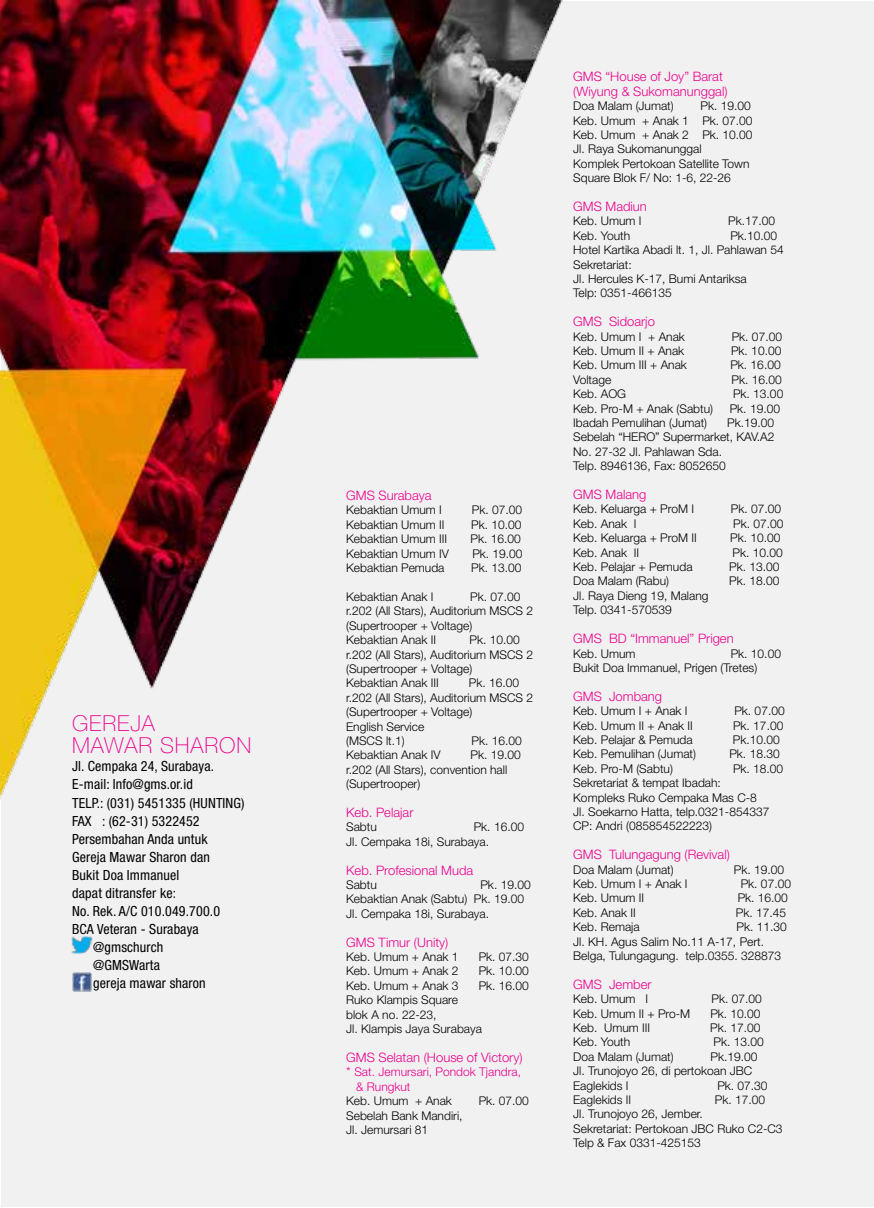
<style>
.page{position:relative;width:874px;height:1208px;background:#fff}
.page>*{position:absolute;margin:0;border:0;box-sizing:border-box;transform-origin:0 0}
.t1{font:100 22px/22px "Helvetica Neue LT Pro";letter-spacing:.04em;color:#ec008c}
.t2{font:condensed 14px "Helvetica Neue LT Pro";letter-spacing:.01em;color:#000}
.t3{font:300 13px/14.4px "Helvetica Neue LT Pro";color:#ec008c}
.t4{font:300 12px/14.4px "Helvetica Neue LT Pro";color:#000}
.t5{font:300 12px/14.4px "Helvetica Neue LT Pro";color:#ec008c}
.s1{font-size:13px}
</style>
<div class="page">
<img style="left:0;top:0;width:873px;height:1207px">
<img style="left:64px;top:927px;width:36px;height:35px">
<img style="left:72px;top:972px;width:20px;height:19px">
<h1 class="t1" style="left:72px;top:712px;width:181px">GEREJA<br>MAWAR SHARON</h1>
<p class="t2" style="left:72px;top:758px;width:144px">Jl. Cempaka 24, Surabaya.</p>
<p class="t2" style="left:72px;top:776px;width:122px">E-mail: Info@gms.or.id</p>
<p class="t2" style="left:72px;top:794px;width:174px">TELP.: (031) 5451335 (HUNTING)</p>
<p class="t2" style="left:72px;top:812px;width:129px">FAX : (62-31) 5322452</p>
<p class="t2" style="left:72px;top:830px;width:137px">Persembahan Anda untuk</p>
<p class="t2" style="left:72px;top:848px;width:139px">Gereja Mawar Sharon dan</p>
<p class="t2" style="left:72px;top:866px;width:109px">Bukit Doa Immanuel</p>
<p class="t2" style="left:72px;top:884px;width:105px">dapat ditransfer ke:</p>
<p class="t2" style="left:72px;top:902px;width:149px">No. Rek. A/C 010.049.700.0</p>
<p class="t2" style="left:72px;top:920px;width:128px">BCA Veteran - Surabaya</p>
<p class="t2" style="left:93px;top:938px;width:72px">@gmschurch</p>
<p class="t2" style="left:93px;top:956px;width:68px">@GMSWarta</p>
<p class="t2" style="left:93px;top:974px;width:114px">gereja mawar sharon</p>
<p class="t3" style="left:346px;top:488px;width:87px">GMS Surabaya</p>
<p class="t4" style="left:346px;top:503px;width:97px">Kebaktian Umum I</p>
<p class="t4" style="left:471px;top:503px;width:52px">Pk. 07.00</p>
<p class="t4" style="left:346px;top:517px;width:100px">Kebaktian Umum II</p>
<p class="t4" style="left:471px;top:517px;width:52px">Pk. 10.00</p>
<p class="t4" style="left:346px;top:531px;width:102px">Kebaktian Umum III</p>
<p class="t4" style="left:470px;top:531px;width:52px">Pk. 16.00</p>
<p class="t4" style="left:346px;top:546px;width:104px">Kebaktian Umum IV</p>
<p class="t4" style="left:472px;top:546px;width:52px">Pk. 19.00</p>
<p class="t4" style="left:346px;top:560px;width:100px">Kebaktian Pemuda</p>
<p class="t4" style="left:471px;top:560px;width:52px">Pk. 13.00</p>
<p class="t4" style="left:346px;top:589px;width:89px">Kebaktian Anak I</p>
<p class="t4" style="left:346px;top:589px;width:188px;text-indent:124px">Pk. 07.00 r.202 (All Stars), Auditorium MSCS 2 (Supertrooper + Voltage)<br>Kebaktian Anak II</p>
<p class="t4" style="left:346px;top:632px;width:188px;text-indent:123px">Pk. 10.00 r.202 (All Stars), Auditorium MSCS 2 (Supertrooper + Voltage)<br>Kebaktian Anak III</p>
<p class="t4" style="left:346px;top:675px;width:188px;text-indent:122px">Pk. 16.00 r.202 (All Stars), Auditorium MSCS 2 (Supertrooper + Voltage)<br>English Service<br>(MSCS lt.1)</p>
<p class="t4" style="left:471px;top:733px;width:52px">Pk. 16.00</p>
<p class="t4" style="left:346px;top:747px;width:176px;text-indent:124px">Pk. 19.00 r.202 (All Stars), convention hall (Supertrooper)</p>
<p class="t3" style="left:346px;top:805px;width:69px">Keb. Pelajar</p>
<p class="t4" style="left:346px;top:819px;width:32px">Sabtu</p>
<p class="t4" style="left:346px;top:747px;width:96px">Kebaktian Anak IV</p>
<p class="t4" style="left:346px;top:819px;width:179px;text-indent:127px">Pk. 16.00<br>Jl. Cempaka 18i, Surabaya.</p>
<p class="t3" style="left:346px;top:862px;width:128px">Keb. Profesional Muda</p>
<p class="t4" style="left:346px;top:877px;width:32px">Sabtu</p>
<p class="t4" style="left:346px;top:877px;width:186px;text-indent:134px">Pk. 19.00<br>Kebaktian Anak (Sabtu) Pk. 19.00<br>Jl. Cempaka 18i, Surabaya.</p>
<p class="t3" style="left:346px;top:934px;width:104px">GMS Timur (Unity)</p>
<p class="t4" style="left:346px;top:949px;width:114px">Keb. Umum + Anak 1</p>
<p class="t4" style="left:478px;top:949px;width:52px">Pk. 07.30</p>
<p class="t4" style="left:346px;top:963px;width:114px">Keb. Umum + Anak 2</p>
<p class="t4" style="left:478px;top:963px;width:52px">Pk. 10.00</p>
<p class="t4" style="left:346px;top:978px;width:114px">Keb. Umum + Anak 3</p>
<p class="t4" style="left:478px;top:978px;width:52px">Pk. 16.00</p>
<p class="t4" style="left:346px;top:992px;width:137px">Ruko Klampis Square blok A no. 22-23,<br>Jl. Klampis Jaya Surabaya</p>
<p class="t3" style="left:346px;top:1049px;width:178px">GMS Selatan (House of Victory)</p>
<p class="t5" style="left:356px;top:1064px;width:166px;text-indent:-10px"><span class="s1">*</span> Sat. Jemursari, Pondok Tjandra, &amp; Rungkut</p>
<p class="t4" style="left:346px;top:1093px;width:107px">Keb. Umum + Anak</p>
<p class="t4" style="left:478px;top:1093px;width:52px">Pk. 07.00</p>
<p class="t4" style="left:346px;top:1107px;width:118px">Sebelah Bank Mandiri,<br>Jl. Jemursari 81</p>
<p class="t3" style="left:573px;top:69px;width:156px">GMS “House of Joy” Barat (Wiyung &amp; Sukomanunggal)</p>
<p class="t4" style="left:573px;top:98px;width:102px">Doa Malam (Jumat)</p>
<p class="t4" style="left:573px;top:98px;width:181px;text-indent:127px">Pk. 19.00<br>Keb. Umum + Anak 1 Pk. 07.00<br>Keb. Umum + Anak 2 Pk. 10.00<br>Jl. Raya Sukomanunggal<br>Komplek Pertokoan Satellite Town<br>Square Blok F/ No: 1-6, 22-26</p>
<p class="t3" style="left:573px;top:199px;width:75px">GMS Madiun</p>
<p class="t4" style="left:573px;top:214px;width:70px">Keb. Umum I</p>
<p class="t4" style="left:728px;top:214px;width:48px">Pk.17.00</p>
<p class="t4" style="left:573px;top:228px;width:58px">Keb. Youth</p>
<p class="t4" style="left:573px;top:228px;width:212px;text-indent:157px">Pk.10.00<br>Hotel Kartika Abadi lt. 1, Jl. Pahlawan 54<br>Sekretariat:<br>Jl. Hercules K-17, Bumi Antariksa<br>Telp: 0351-466135</p>
<p class="t3" style="left:573px;top:314px;width:83px">GMS Sidoarjo</p>
<p class="t4" style="left:573px;top:329px;width:113px">Keb. Umum I + Anak</p>
<p class="t4" style="left:731px;top:329px;width:52px">Pk. 07.00</p>
<p class="t4" style="left:573px;top:343px;width:112px">Keb. Umum II + Anak</p>
<p class="t4" style="left:730px;top:343px;width:52px">Pk. 10.00</p>
<p class="t4" style="left:573px;top:358px;width:115px">Keb. Umum III + Anak</p>
<p class="t4" style="left:730px;top:358px;width:52px">Pk. 16.00</p>
<p class="t4" style="left:573px;top:372px;width:40px">Voltage</p>
<p class="t4" style="left:731px;top:372px;width:52px">Pk. 16.00</p>
<p class="t4" style="left:573px;top:386px;width:54px">Keb. AOG</p>
<p class="t4" style="left:732px;top:386px;width:52px">Pk. 13.00</p>
<p class="t4" style="left:573px;top:401px;width:141px">Keb. Pro-M + Anak (Sabtu)</p>
<p class="t4" style="left:729px;top:401px;width:52px">Pk. 19.00</p>
<p class="t4" style="left:573px;top:415px;width:135px">Ibadah Pemulihan (Jumat)</p>
<p class="t4" style="left:573px;top:415px;width:203px;text-indent:154px">Pk.19.00<br>Sebelah “HERO” Supermarket, KAV.A2<br>No. 27-32 Jl. Pahlawan Sda.<br>Telp. 8946136, Fax: 8052650</p>
<p class="t3" style="left:573px;top:487px;width:75px">GMS Malang</p>
<p class="t4" style="left:573px;top:502px;width:122px">Keb. Keluarga + ProM I</p>
<p class="t4" style="left:730px;top:502px;width:52px">Pk. 07.00</p>
<p class="t4" style="left:573px;top:516px;width:65px">Keb. Anak I</p>
<p class="t4" style="left:732px;top:516px;width:52px">Pk. 07.00</p>
<p class="t4" style="left:573px;top:530px;width:125px">Keb. Keluarga + ProM II</p>
<p class="t4" style="left:729px;top:530px;width:52px">Pk. 10.00</p>
<p class="t4" style="left:573px;top:545px;width:67px">Keb. Anak II</p>
<p class="t4" style="left:732px;top:545px;width:52px">Pk. 10.00</p>
<p class="t4" style="left:573px;top:559px;width:121px">Keb. Pelajar + Pemuda</p>
<p class="t4" style="left:729px;top:559px;width:52px">Pk. 13.00</p>
<p class="t4" style="left:573px;top:574px;width:97px">Doa Malam (Rabu)</p>
<p class="t4" style="left:728px;top:574px;width:52px">Pk. 18.00</p>
<p class="t4" style="left:573px;top:588px;width:137px">Jl. Raya Dieng 19, Malang<br>Telp. 0341-570539</p>
<p class="t3" style="left:573px;top:631px;width:162px">GMS BD “Immanuel” Prigen</p>
<p class="t4" style="left:573px;top:646px;width:64px">Keb. Umum</p>
<p class="t4" style="left:573px;top:646px;width:209px;text-indent:157px">Pk. 10.00<br>Bukit Doa Immanuel, Prigen (Tretes)</p>
<p class="t3" style="left:573px;top:688px;width:90px">GMS Jombang</p>
<p class="t4" style="left:573px;top:703px;width:116px">Keb. Umum I + Anak I</p>
<p class="t4" style="left:734px;top:703px;width:52px">Pk. 07.00</p>
<p class="t4" style="left:573px;top:718px;width:121px">Keb. Umum II + Anak II</p>
<p class="t4" style="left:732px;top:718px;width:52px">Pk. 17.00</p>
<p class="t4" style="left:573px;top:732px;width:121px">Keb. Pelajar &amp; Pemuda</p>
<p class="t4" style="left:732px;top:732px;width:48px">Pk.10.00</p>
<p class="t4" style="left:573px;top:746px;width:124px">Keb. Pemulihan (Jumat)</p>
<p class="t4" style="left:729px;top:746px;width:52px">Pk. 18.30</p>
<p class="t4" style="left:573px;top:761px;width:101px">Keb. Pro-M (Sabtu)</p>
<p class="t4" style="left:732px;top:761px;width:52px">Pk. 18.00</p>
<p class="t4" style="left:573px;top:775px;width:198px">Sekretariat &amp; tempat Ibadah:<br>Kompleks Ruko Cempaka Mas C-8<br>Jl. Soekarno Hatta, telp.0321-854337<br>CP: Andri (085854522223)</p>
<p class="t3" style="left:573px;top:847px;width:158px">GMS Tulungagung (Revival)</p>
<p class="t4" style="left:573px;top:862px;width:102px">Doa Malam (Jumat)</p>
<p class="t4" style="left:733px;top:862px;width:52px">Pk. 19.00</p>
<p class="t4" style="left:573px;top:876px;width:116px">Keb. Umum I + Anak I</p>
<p class="t4" style="left:740px;top:876px;width:52px">Pk. 07.00</p>
<p class="t4" style="left:573px;top:890px;width:72px">Keb. Umum II</p>
<p class="t4" style="left:737px;top:890px;width:52px">Pk. 16.00</p>
<p class="t4" style="left:573px;top:905px;width:64px">Keb. Anak II</p>
<p class="t4" style="left:735px;top:905px;width:52px">Pk. 17.45</p>
<p class="t4" style="left:573px;top:919px;width:68px">Keb. Remaja</p>
<p class="t4" style="left:573px;top:919px;width:215px;text-indent:163px">Pk. 11.30<br>Jl. KH. Agus Salim No.11 A-17, Pert.<br>Belga, Tulungagung. telp.0355. 328873</p>
<p class="t3" style="left:573px;top:976px;width:80px">GMS Jember</p>
<p class="t4" style="left:573px;top:991px;width:76px">Keb. Umum I</p>
<p class="t4" style="left:711px;top:991px;width:52px">Pk. 07.00</p>
<p class="t4" style="left:573px;top:1006px;width:118px">Keb. Umum II + Pro-M</p>
<p class="t4" style="left:710px;top:1006px;width:52px">Pk. 10.00</p>
<p class="t4" style="left:573px;top:1020px;width:78px">Keb. Umum III</p>
<p class="t4" style="left:710px;top:1020px;width:52px">Pk. 17.00</p>
<p class="t4" style="left:573px;top:1034px;width:58px">Keb. Youth</p>
<p class="t4" style="left:713px;top:1034px;width:52px">Pk. 13.00</p>
<p class="t4" style="left:573px;top:1049px;width:102px">Doa Malam (Jumat)</p>
<p class="t4" style="left:573px;top:1049px;width:186px;text-indent:137px">Pk.19.00<br>Jl. Trunojoyo 26, di pertokoan JBC<br>Eaglekids I</p>
<p class="t4" style="left:717px;top:1078px;width:52px">Pk. 07.30</p>
<p class="t4" style="left:573px;top:1092px;width:60px">Eaglekids II</p>
<p class="t4" style="left:714px;top:1092px;width:52px">Pk. 17.00</p>
<p class="t4" style="left:573px;top:1106px;width:211px">Jl. Trunojoyo 26, Jember.<br>Sekretariat: Pertokoan JBC Ruko C2-C3<br>Telp &amp; Fax 0331-425153</p>
</div>
